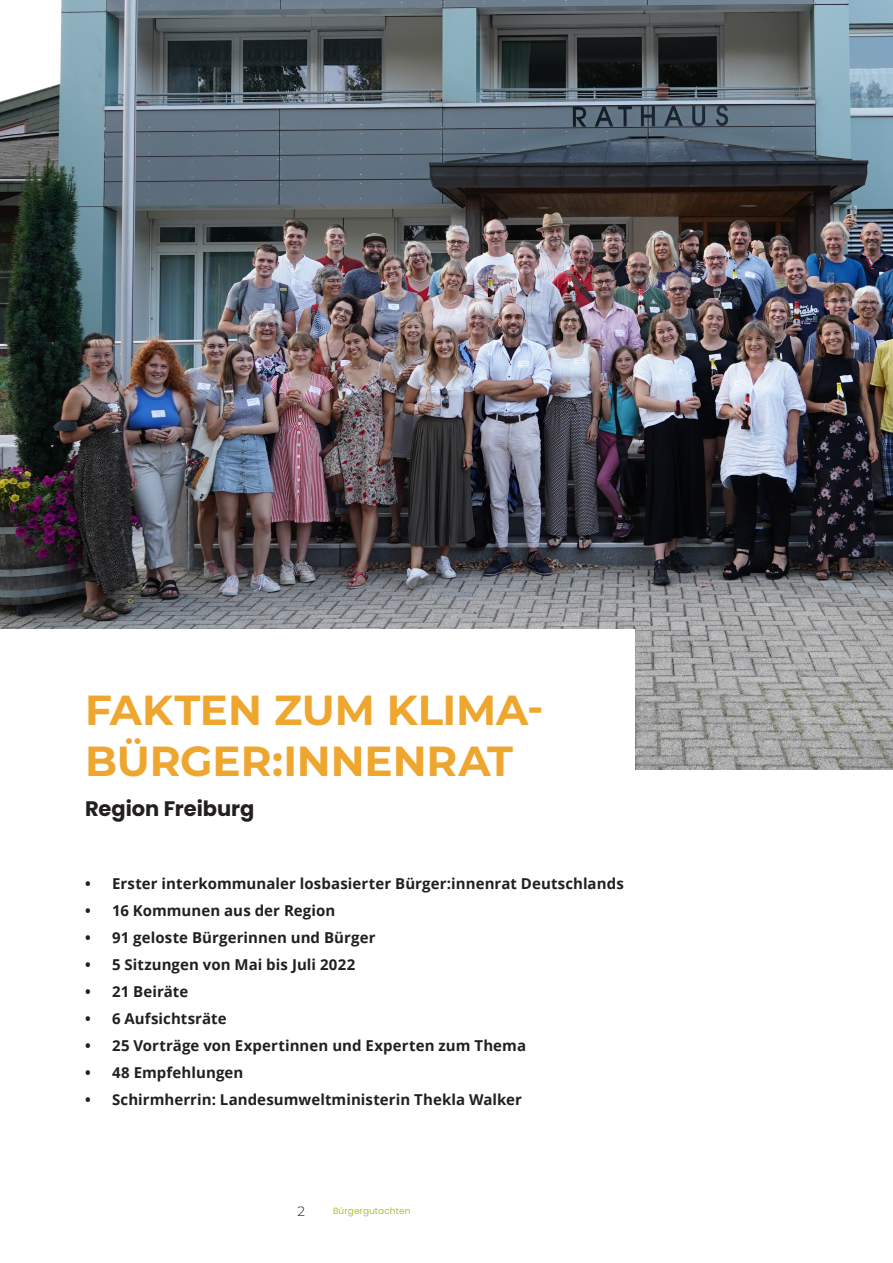
<style>
.page{position:relative;width:893px;height:1263px;background:#fff}
.page>*{position:absolute;margin:0;border:0;box-sizing:border-box;transform-origin:0 0}
.Headline{font:700 42px/50.4px "Montserrat";letter-spacing:-.005em;color:#eea62f}
.Sub_Title{font:700 21px "Poppins";color:#231f20}
.t1{font:700 15px "Open Sans";letter-spacing:.005em;color:#231f20}
.t2{font:300 13.5px "Montserrat";color:#231f20}
.t3{font:9px "Poppins";letter-spacing:.005em;color:#afc135}
</style>
<div class="page">
<img style="left:0;top:0;width:893px;height:770px">
<div style="left:0;top:629px;width:634px;height:634px;background:#fff"></div>
<p class="Headline" style="left:85px;top:683px;width:460px">FAKTEN ZUM KLIMA-<br>BÜRGER:INNENRAT</p>
<p class="Sub_Title" style="left:85px;top:797px;width:171px">Region Freiburg</p>
<p class="t1" style="left:85px;top:873px;width:540px">• Erster interkommunaler losbasierter Bürger:innenrat Deutschlands</p>
<p class="t1" style="left:85px;top:900px;width:252px">• 16 Kommunen aus der Region</p>
<p class="t1" style="left:85px;top:927px;width:292px">• 91 geloste Bürgerinnen und Bürger</p>
<p class="t1" style="left:85px;top:954px;width:272px">• 5 Sitzungen von Mai bis Juli 2022</p>
<p class="t1" style="left:85px;top:981px;width:105px">• 21 Beiräte</p>
<p class="t1" style="left:85px;top:1008px;width:143px">• 6 Aufsichtsräte</p>
<p class="t1" style="left:85px;top:1035px;width:443px">• 25 Vorträge von Expertinnen und Experten zum Thema</p>
<p class="t1" style="left:85px;top:1062px;width:160px">• 48 Empfehlungen</p>
<p class="t1" style="left:85px;top:1089px;width:439px">• Schirmherrin: Landesumweltministerin Thekla Walker</p>
<p class="t2" style="left:297px;top:1202px;width:9px">2</p>
<p class="t3" style="left:333px;top:1206px;width:79px">Bürgergutachten</p>
</div>
